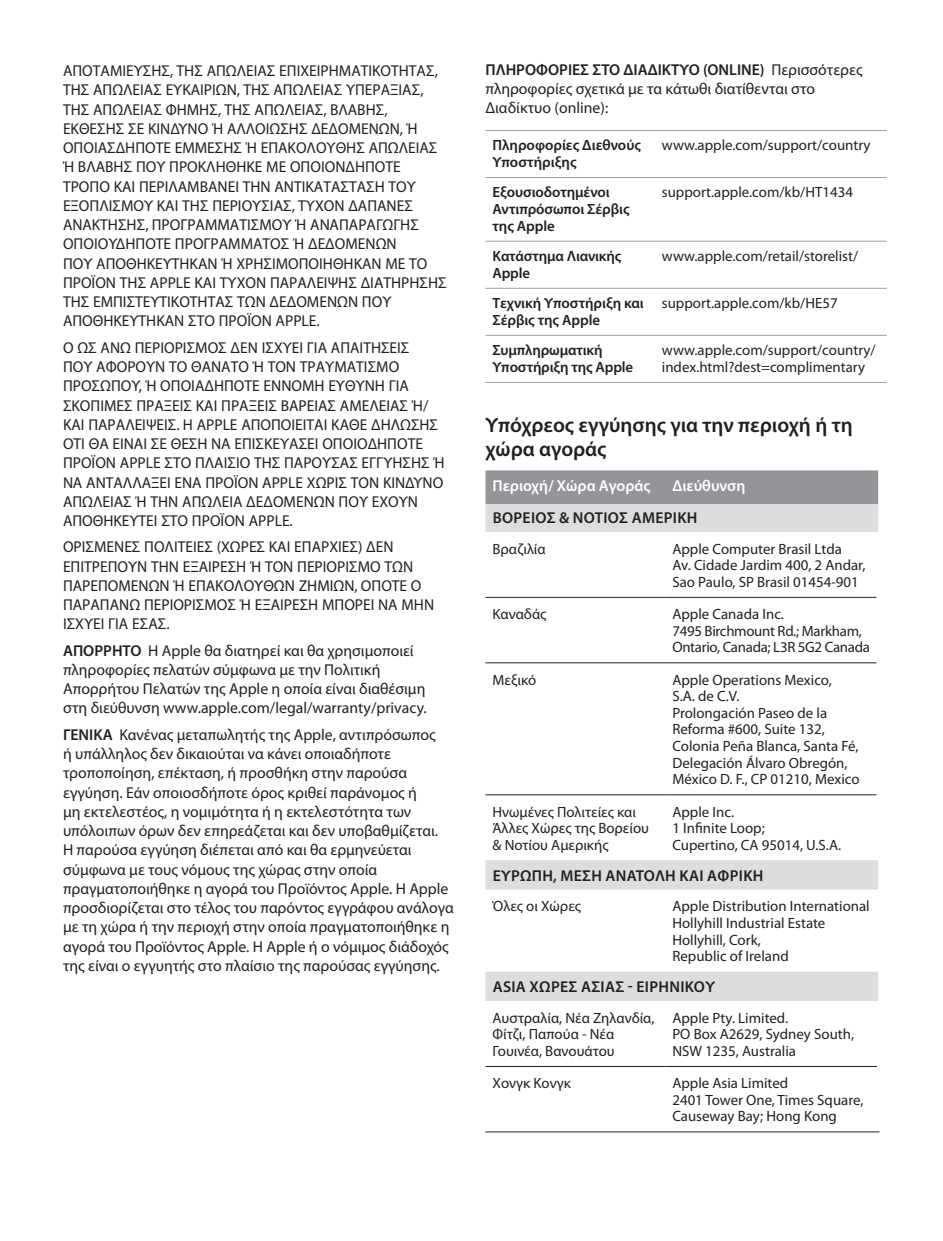
<style>
.page{position:relative;width:943px;height:1241px;background:#fff}
.page>*{position:absolute;margin:0;border:0;box-sizing:border-box;transform-origin:0 0}
.t1{font:600 21px/24.5px "Myriad Pro";color:#231f20}
.t2{font:500 15.75px/19.2px "Myriad Set OT Pro";color:#231f20}
.t3{font:15.75px/19.2px "Myriad Pro";color:#231f20}
.t4{font:600 15.75px "Myriad Pro";letter-spacing:.02em;color:#231f20}
.t5{font:600 15.75px "Myriad Pro";color:#fff}
.t6{font:14.7px/16.8px "Myriad Pro";color:#231f20}
.t7{font:600 14.7px/16.8px "Myriad Pro";letter-spacing:-.005em;color:#231f20}
.t8{font:14.7px/16.8px "Myriad Pro";letter-spacing:-.02em;color:#231f20}
.s1{font-weight:600}
</style>
<div class="page">
<hr style="left:485px;top:240px;width:170px;height:2px;background:#9d9fa2">
<hr style="left:655px;top:240px;width:231px;height:2px;background:#9d9fa2">
<hr style="left:485px;top:288px;width:170px;height:1px;background:#9d9fa2">
<hr style="left:655px;top:288px;width:231px;height:1px;background:#9d9fa2">
<hr style="left:485px;top:177px;width:170px;height:1px;background:#9d9fa2">
<hr style="left:655px;top:177px;width:231px;height:1px;background:#9d9fa2">
<hr style="left:485px;top:335px;width:170px;height:1px;background:#9d9fa2">
<hr style="left:655px;top:335px;width:231px;height:1px;background:#9d9fa2">
<hr style="left:485px;top:382px;width:170px;height:1px;background:#9d9fa2">
<hr style="left:655px;top:382px;width:231px;height:1px;background:#9d9fa2">
<hr style="left:485px;top:130px;width:170px;height:1px;background:#9d9fa2">
<hr style="left:655px;top:130px;width:231px;height:1px;background:#9d9fa2">
<div style="left:485px;top:470px;width:393px;height:34px;background:#939598"></div>
<svg style="left:485px;top:504px;width:393px;height:496px"></svg>
<hr style="left:485px;top:1065px;width:180px;height:1px;background:#231f20">
<hr style="left:665px;top:1065px;width:212px;height:1px;background:#231f20">
<hr style="left:485px;top:1131px;width:180px;height:1px;background:#231f20">
<hr style="left:665px;top:1131px;width:214px;height:1px;background:#231f20">
<hr style="left:485px;top:794px;width:180px;height:1px;background:#231f20">
<hr style="left:665px;top:794px;width:211px;height:1px;background:#231f20">
<hr style="left:485px;top:662px;width:180px;height:1px;background:#231f20">
<hr style="left:665px;top:662px;width:211px;height:1px;background:#231f20">
<hr style="left:485px;top:596px;width:180px;height:2px;background:#231f20">
<hr style="left:665px;top:596px;width:211px;height:2px;background:#231f20">
<p class="t2" style="left:63px;top:61px;width:385px">ΑΠΟΤΑΜΙΕΥΣΗΣ, ΤΗΣ ΑΠΩΛΕΙΑΣ ΕΠΙΧΕΙΡΗΜΑΤΙΚΟΤΗΤΑΣ, ΤΗΣ ΑΠΩΛΕΙΑΣ ΕΥΚΑΙΡΙΩΝ, ΤΗΣ ΑΠΩΛΕΙΑΣ ΥΠΕΡΑΞΙΑΣ, ΤΗΣ ΑΠΩΛΕΙΑΣ ΦΗΜΗΣ, ΤΗΣ ΑΠΩΛΕΙΑΣ, ΒΛΑΒΗΣ, ΕΚΘΕΣΗΣ ΣΕ ΚΙΝΔΥΝΟ Ή ΑΛΛΟΙΩΣΗΣ ΔΕΔΟΜΕΝΩΝ, Ή ΟΠΟΙΑΣΔΗΠΟΤΕ ΕΜΜΕΣΗΣ Ή ΕΠΑΚΟΛΟΥΘΗΣ ΑΠΩΛΕΙΑΣ Ή ΒΛΑΒΗΣ ΠΟΥ ΠΡΟΚΛΗΘΗΚΕ ΜΕ ΟΠΟΙΟΝΔΗΠΟΤΕ ΤΡΟΠΟ ΚΑΙ ΠΕΡΙΛΑΜΒΑΝΕΙ ΤΗΝ ΑΝΤΙΚΑΤΑΣΤΑΣΗ ΤΟΥ ΕΞΟΠΛΙΣΜΟΥ ΚΑΙ ΤΗΣ ΠΕΡΙΟΥΣΙΑΣ, ΤΥΧΟΝ ΔΑΠΑΝΕΣ ΑΝΑΚΤΗΣΗΣ, ΠΡΟΓΡΑΜΜΑΤΙΣΜΟΥ Ή ΑΝΑΠΑΡΑΓΩΓΗΣ ΟΠΟΙΟΥΔΗΠΟΤΕ ΠΡΟΓΡΑΜΜΑΤΟΣ Ή ΔΕΔΟΜΕΝΩΝ<br>ΠΟΥ ΑΠΟΘΗΚΕΥΤΗΚΑΝ Ή ΧΡΗΣΙΜΟΠΟΙΗΘΗΚΑΝ ΜΕ ΤΟ ΠΡΟΪΟΝ ΤΗΣ APPLE ΚΑΙ ΤΥΧΟΝ ΠΑΡΑΛΕΙΨΗΣ ΔΙΑΤΗΡΗΣΗΣ ΤΗΣ ΕΜΠΙΣΤΕΥΤΙΚΟΤΗΤΑΣ ΤΩΝ ΔΕΔΟΜΕΝΩΝ ΠΟΥ ΑΠΟΘΗΚΕΥΤΗΚΑΝ ΣΤΟ ΠΡΟΪΟΝ APPLE.</p>
<p class="t2" style="left:63px;top:337px;width:383px">Ο ΩΣ ΑΝΩ ΠΕΡΙΟΡΙΣΜΟΣ ΔΕΝ ΙΣΧΥΕΙ ΓΙΑ ΑΠΑΙΤΗΣΕΙΣ<br>ΠΟΥ ΑΦΟΡΟΥΝ ΤΟ ΘΑΝΑΤΟ Ή ΤΟΝ ΤΡΑΥΜΑΤΙΣΜΟ ΠΡΟΣΩΠΟΥ, Ή ΟΠΟΙΑΔΗΠΟΤΕ ΕΝΝΟΜΗ ΕΥΘΥΝΗ ΓΙΑ ΣΚΟΠΙΜΕΣ ΠΡΑΞΕΙΣ ΚΑΙ ΠΡΑΞΕΙΣ ΒΑΡΕΙΑΣ ΑΜΕΛΕΙΑΣ Ή/ ΚΑΙ ΠΑΡΑΛΕΙΨΕΙΣ. Η APPLE ΑΠΟΠΟΙΕΙΤΑΙ ΚΑΘΕ ΔΗΛΩΣΗΣ ΟΤΙ ΘΑ ΕΙΝΑΙ ΣΕ ΘΕΣΗ ΝΑ ΕΠΙΣΚΕΥΑΣΕΙ ΟΠΟΙΟΔΗΠΟΤΕ ΠΡΟΪΟΝ APPLE ΣΤΟ ΠΛΑΙΣΙΟ ΤΗΣ ΠΑΡΟΥΣΑΣ ΕΓΓΥΗΣΗΣ Ή ΝΑ ΑΝΤΑΛΛΑΞΕΙ ΕΝΑ ΠΡΟΪΟΝ APPLE ΧΩΡΙΣ ΤΟΝ ΚΙΝΔΥΝΟ ΑΠΩΛΕΙΑΣ Ή ΤΗΝ ΑΠΩΛΕΙΑ ΔΕΔΟΜΕΝΩΝ ΠΟΥ ΕΧΟΥΝ ΑΠΟΘΗΚΕΥΤΕΙ ΣΤΟ ΠΡΟΪΟΝ APPLE.</p>
<p class="t2" style="left:63px;top:537px;width:372px">ΟΡΙΣΜΕΝΕΣ ΠΟΛΙΤΕΙΕΣ (ΧΩΡΕΣ ΚΑΙ ΕΠΑΡΧΙΕΣ) ΔΕΝ ΕΠΙΤΡΕΠΟΥΝ ΤΗΝ ΕΞΑΙΡΕΣΗ Ή ΤΟΝ ΠΕΡΙΟΡΙΣΜΟ ΤΩΝ ΠΑΡΕΠΟΜΕΝΩΝ Ή ΕΠΑΚΟΛΟΥΘΩΝ ΖΗΜΙΩΝ, ΟΠΟΤΕ Ο ΠΑΡΑΠΑΝΩ ΠΕΡΙΟΡΙΣΜΟΣ Ή ΕΞΑΙΡΕΣΗ ΜΠΟΡΕΙ ΝΑ ΜΗΝ ΙΣΧΥΕΙ ΓΙΑ ΕΣΑΣ.</p>
<p class="t3" style="left:63px;top:640px;width:365px"><span class="s1">ΑΠΟΡΡΗΤΟ</span> Η Apple θα διατηρεί και θα χρησιμοποιεί πληροφορίες πελατών σύμφωνα με την Πολιτική Απορρήτου Πελατών της Apple η οποία είναι διαθέσιμη στη διεύθυνση www.apple.com/legal/warranty/privacy.</p>
<p class="t3" style="left:63px;top:724px;width:392px"><span class="s1">ΓΕΝΙΚΑ</span> Κανένας μεταπωλητής της Apple, αντιπρόσωπος<br>ή υπάλληλος δεν δικαιούται να κάνει οποιαδήποτε τροποποίηση, επέκταση, ή προσθήκη στην παρούσα εγγύηση. Εάν οποιοσδήποτε όρος κριθεί παράνομος ή<br>μη εκτελεστέος, η νομιμότητα ή η εκτελεστότητα των υπόλοιπων όρων δεν επηρεάζεται και δεν υποβαθμίζεται.<br>Η παρούσα εγγύηση διέπεται από και θα ερμηνεύεται σύμφωνα με τους νόμους της χώρας στην οποία πραγματοποιήθηκε η αγορά του Προϊόντος Apple. Η Apple προσδιορίζεται στο τέλος του παρόντος εγγράφου ανάλογα με τη χώρα ή την περιοχή στην οποία πραγματοποιήθηκε η αγορά του Προϊόντος Apple. Η Apple ή ο νόμιμος διάδοχός της είναι ο εγγυητής στο πλαίσιο της παρούσας εγγύησης.</p>
<p class="t3" style="left:485px;top:60px;width:378px"><span class="s1">ΠΛΗΡΟΦΟΡΙΕΣ ΣΤΟ ΔΙΑΔΙΚΤΥΟ (ONLINE)</span> Περισσότερες πληροφορίες σχετικά με τα κάτωθι διατίθενται στο<br>Διαδίκτυο (online):</p>
<p class="t7" style="left:492px;top:137px;width:150px">Πληροφορίες Διεθνούς<br>Υποστήριξης</p>
<p class="t6" style="left:662px;top:137px;width:210px">www.apple.com/support/country</p>
<p class="t7" style="left:492px;top:184px;width:138px">Εξουσιοδοτημένοι<br>Αντιπρόσωποι Σέρβις της Apple</p>
<p class="t6" style="left:662px;top:184px;width:192px">support.apple.com/kb/HT1434</p>
<p class="t7" style="left:492px;top:247px;width:130px">Κατάστημα Λιανικής<br>Apple</p>
<p class="t6" style="left:662px;top:247px;width:198px">www.apple.com/retail/storelist/</p>
<p class="t7" style="left:492px;top:294px;width:153px">Τεχνική Υποστήριξη και<br>Σέρβις της Apple</p>
<p class="t6" style="left:662px;top:294px;width:177px">support.apple.com/kb/HE57</p>
<p class="t7" style="left:492px;top:341px;width:142px">Συμπληρωματική<br>Υποστήριξη της Apple</p>
<p class="t6" style="left:662px;top:341px;width:215px">www.apple.com/support/country/ index.html?dest=complimentary</p>
<h1 class="t1" style="left:485px;top:412px;width:369px">Υπόχρεος εγγύησης για την περιοχή ή τη χώρα αγοράς</h1>
<p class="t5" style="left:492px;top:475px;width:159px">Περιοχή/ Χώρα Αγοράς</p>
<p class="t5" style="left:672px;top:475px;width:75px">Διεύθυνση</p>
<p class="t4" style="left:492px;top:508px;width:20px">Βόρειος</p>
<p class="t4" style="left:559px;top:508px;width:35px">&amp; Νότιος</p>
<p class="t4" style="left:631px;top:508px;width:21px">Αμερική</p>
<p class="t6" style="left:492px;top:540px;width:55px">Βραζιλία</p>
<p class="t6" style="left:672px;top:540px;width:194px">Apple Computer Brasil Ltda<br>Av. Cidade Jardim 400, 2 Andar,<br>Sao Paulo, SP Brasil 01454-901</p>
<p class="t6" style="left:492px;top:605px;width:55px">Καναδάς</p>
<p class="t8" style="left:672px;top:605px;width:199px">Apple Canada Inc.<br>7495 Birchmount Rd.; Markham,<br>Ontario, Canada; L3R 5G2 Canada</p>
<p class="t6" style="left:492px;top:671px;width:45px">Μεξικό</p>
<p class="t6" style="left:672px;top:671px;width:189px">Apple Operations Mexico,<br>S.A. de C.V.<br>Prolongación Paseo de la<br>Reforma #600, Suite 132,<br>Colonia Peña Blanca, Santa Fé,<br>Delegación Álvaro Obregón,<br>México D. F., CP 01210, Mexico</p>
<p class="t6" style="left:492px;top:802px;width:158px">Ηνωμένες Πολιτείες και<br>Άλλες Χώρες της Βορείου &amp; Νοτίου Αμερικής</p>
<p class="t6" style="left:672px;top:802px;width:170px">Apple Inc.<br>1 Infinite Loop;<br>Cupertino, CA 95014, U.S.A.</p>
<p class="t4" style="left:492px;top:865px;width:20px">Ευρώπη</p>
<p class="t4" style="left:553px;top:865px;width:31px">, Μέση</p>
<p class="t4" style="left:605px;top:865px;width:21px">Ανατολή</p>
<p class="t4" style="left:679px;top:865px;width:9px">και</p>
<p class="t4" style="left:707px;top:865px;width:21px">Αφρική</p>
<p class="t6" style="left:492px;top:897px;width:90px">Όλες οι Χώρες</p>
<p class="t6" style="left:672px;top:897px;width:199px">Apple Distribution International<br>Hollyhill Industrial Estate<br>Hollyhill, Cork,<br>Republic of Ireland</p>
<p class="t4" style="left:492px;top:976px;width:57px">Asia Χώρες</p>
<p class="t4" style="left:581px;top:976px;width:20px">Ασίας</p>
<p class="t4" style="left:628px;top:976px;width:27px">- Ειρηνικού</p>
<p class="t6" style="left:492px;top:1008px;width:164px">Αυστραλία, Νέα Ζηλανδία,<br>Φίτζι, Παπούα - Νέα<br>Γουινέα, Βανουάτου</p>
<p class="t6" style="left:672px;top:1008px;width:183px">Apple Pty. Limited.<br>PO Box A2629, Sydney South,<br>NSW 1235, Australia</p>
<p class="t6" style="left:492px;top:1074px;width:80px">Χονγκ Κονγκ</p>
<p class="t6" style="left:672px;top:1074px;width:192px">Apple Asia Limited<br>2401 Tower One, Times Square,<br>Causeway Bay; Hong Kong</p>
</div>
